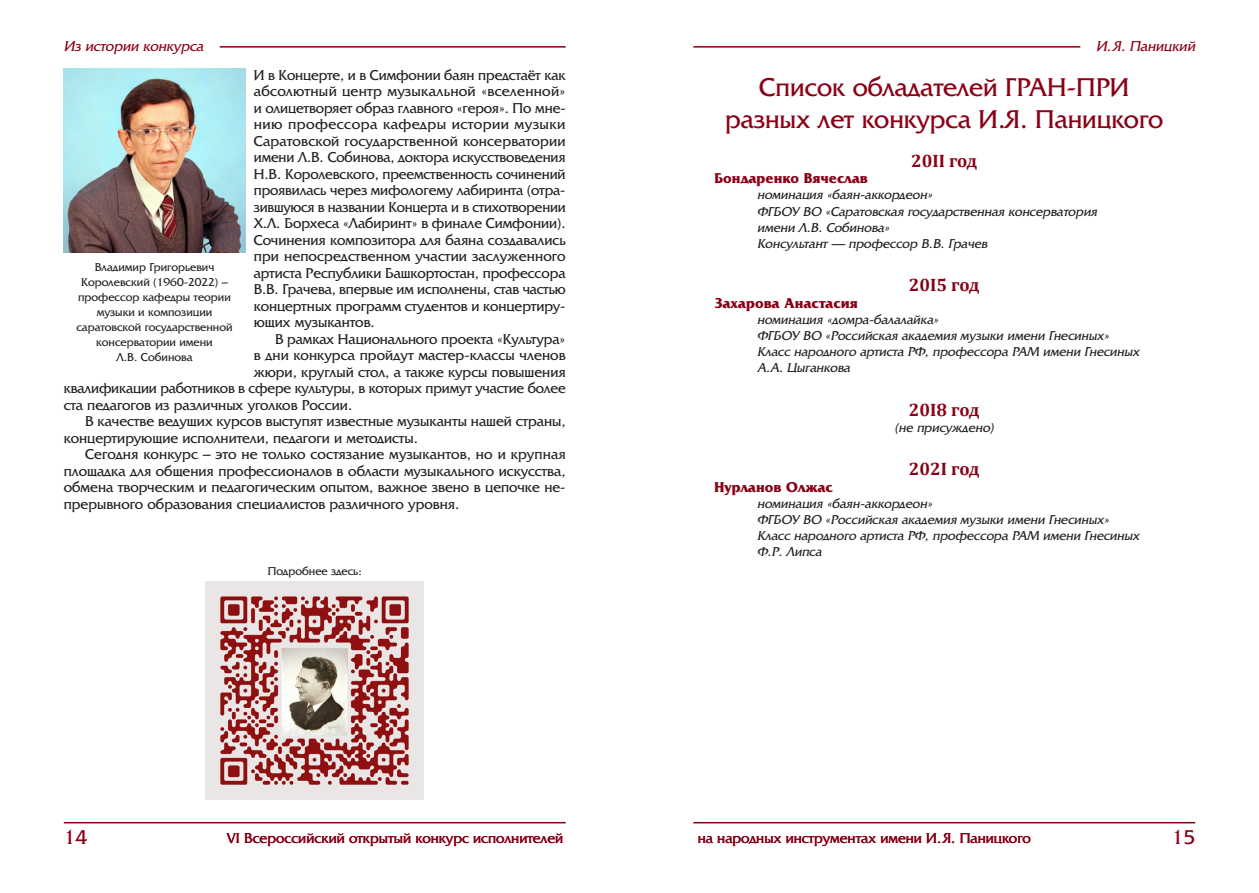
<style>
.page{position:relative;width:1259px;height:893px;background:#fff}
.page>*{position:absolute;margin:0;border:0;box-sizing:border-box;transform-origin:0 0}
.Заголовок{font:27px/32.4px "AG Friquer C";color:#8a0116;text-align:center}
.t1{font:21px "AG Friquer C";color:#8a0116}
.НОМИНАЦИЯ{font:700 18px "Cambria";color:#8a0116}
.ТЕКСТ{font:15px/16.5px "AG Friquer C";color:#231f20;text-align:justify}
.t2{font:15px "AG Friquer C";color:#8a0116}
.ТЕКСТ-2{font:700 15px "AG Friquer C";color:#8a0116}
.t3{font:italic 15px "AG Friquer C";color:#8a0116}
.Список_гран_при{font:italic 13.5px/16.2px "AG Friquer C";color:#231f20}
.Участники_-_программа{font:italic 13.5px "AG Friquer C";color:#231f20}
.РИСУНОК{font:12px/15px "AG Friquer C";color:#231f20;text-align:center}
</style>
<div class="page">
<hr style="left:693px;top:822px;width:502px;height:1px;background:#8a0116">
<hr style="left:64px;top:822px;width:502px;height:1px;background:#8a0116">
<hr style="left:220px;top:46px;width:346px;height:2px;background:#8a0116">
<hr style="left:693px;top:46px;width:387px;height:2px;background:#8a0116">
<img style="left:64px;top:68px;width:181px;height:184px">
<img style="left:206px;top:581px;width:218px;height:218px">
<p class="t3" style="left:64px;top:38px;width:144px">Из истории конкурса</p>
<p class="t3" style="left:1096px;top:38px;width:103px">И.Я. Паницкий</p>
<p class="ТЕКСТ" style="left:254px;top:67px;width:313px">И в Концерте, и в Симфонии баян предстаёт как абсолютный центр музыкальной «вселенной» и олицетворяет образ главного «героя». По мне&shy;нию профессора кафедры истории музыки Саратовской государственной консерватории имени Л.В. Собинова, доктора искусствоведения Н.В. Королевского, преемственность сочинений проявилась через мифологему лабиринта (отра&shy;зившуюся в названии Концерта и в стихотворении Х.Л. Борхеса «Лабиринт» в финале Симфонии).<br>Сочинения композитора для баяна создавались при непосредственном участии заслуженного артиста Республики Башкортостан, профессора В.В. Грачева, впервые им исполнены, став частью концертных программ студентов и концертиру&shy;ющих музыкантов.</p>
<p class="ТЕКСТ" style="left:275px;top:331px;width:292px">В рамках Национального проекта «Культура»</p>
<p class="ТЕКСТ" style="left:254px;top:347px;width:313px">в дни конкурса пройдут мастер-классы членов</p>
<p class="ТЕКСТ" style="left:254px;top:364px;width:313px">жюри, круглый стол, а также курсы повышения</p>
<p class="ТЕКСТ" style="left:64px;top:380px;width:503px">квалификации работников в сфере культуры, в которых примут участие более</p>
<p class="ТЕКСТ" style="left:64px;top:397px;width:290px">ста педагогов из различных уголков России.</p>
<p class="ТЕКСТ" style="left:64px;top:413px;width:503px;text-indent:21px">В качестве ведущих курсов выступят известные музыканты нашей страны, концертирующие исполнители, педагоги и методисты.</p>
<p class="ТЕКСТ" style="left:64px;top:446px;width:503px;text-indent:21px">Сегодня конкурс – это не только состязание музыкантов, но и крупная площадка для общения профессионалов в области музыкального искусства, обмена творческим и педагогическим опытом, важное звено в цепочке не&shy;прерывного образования специалистов различного уровня.</p>
<p class="Заголовок" style="left:725px;top:71px;width:440px">Список обладателей ГРАН-ПРИ разных лет конкурса И.Я. Паницкого</p>
<p class="НОМИНАЦИЯ" style="left:911px;top:148px;width:68px">20II год</p>
<p class="ТЕКСТ-2" style="left:714px;top:170px;width:155px">Бондаренко Вячеслав</p>
<p class="Список_гран_при" style="left:757px;top:187px;width:179px">номинация «баян-аккордеон»</p>
<p class="Список_гран_при" style="left:757px;top:203px;width:344px">ФГБОУ ВО «Саратовская государственная консерватория имени Л.В. Собинова»</p>
<p class="Список_гран_при" style="left:757px;top:236px;width:234px">Консультант — профессор В.В. Грачев</p>
<p class="НОМИНАЦИЯ" style="left:909px;top:272px;width:72px">20I5 год</p>
<p class="ТЕКСТ-2" style="left:714px;top:294px;width:145px">Захарова Анастасия</p>
<p class="Список_гран_при" style="left:757px;top:312px;width:186px">номинация «домра-балалайка»</p>
<p class="Список_гран_при" style="left:757px;top:328px;width:356px">ФГБОУ ВО «Российская академия музыки имени Гнесиных»</p>
<p class="Список_гран_при" style="left:757px;top:344px;width:386px">Класс народного артиста РФ, профессора РАМ имени Гнесиных<br>А.А. Цыганкова</p>
<p class="НОМИНАЦИЯ" style="left:909px;top:397px;width:72px">20I8 год</p>
<p class="Участники_-_программа" style="left:894px;top:420px;width:103px">(не присуждено)</p>
<p class="НОМИНАЦИЯ" style="left:909px;top:456px;width:72px">202I год</p>
<p class="ТЕКСТ-2" style="left:714px;top:478px;width:120px">Нурланов Олжас</p>
<p class="Список_гран_при" style="left:757px;top:495px;width:179px">номинация «баян-аккордеон»</p>
<p class="Список_гран_при" style="left:757px;top:512px;width:356px">ФГБОУ ВО «Российская академия музыки имени Гнесиных»</p>
<p class="Список_гран_при" style="left:757px;top:528px;width:386px">Класс народного артиста РФ, профессора РАМ имени Гнесиных<br>Ф.Р. Липса</p>
<p class="РИСУНОК" style="left:76px;top:260px;width:158px">Владимир Григорьевич<br>Королевский (1960-2022) – профессор кафедры теории музыки и композиции саратовской государственной консерватории имени<br>Л.В. Собинова</p>
<p class="РИСУНОК" style="left:268px;top:564px;width:95px">Подробнее здесь:</p>
<h2 class="t1" style="left:64px;top:826px;width:25px">14</h2>
<p class="t2" style="left:227px;top:830px;width:338px">VI Всероссийский открытый конкурс исполнителей</p>
<p class="t2" style="left:698px;top:830px;width:335px">на народных инструментах имени И.Я. Паницкого</p>
<h2 class="t1" style="left:1171px;top:826px;width:25px">15</h2>
</div>
